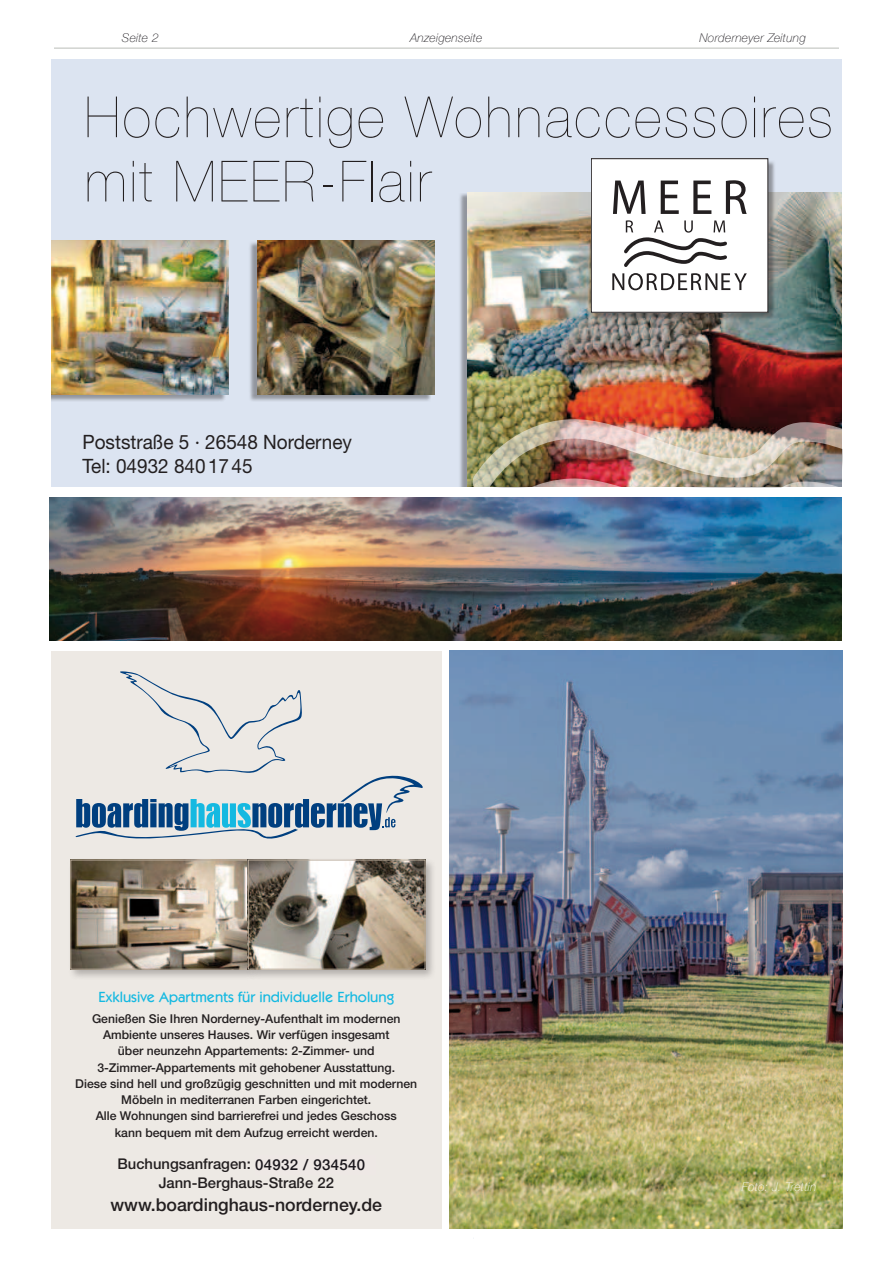
<style>
.page{position:relative;width:893px;height:1263px;background:#fff}
.page>*{position:absolute;margin:0;border:0;box-sizing:border-box;transform-origin:0 0}
.t1{font:200 56.85px/64.3px "Helvetica Neue LT";letter-spacing:.05em;color:#231f20;scale:.96 1}
.t2{font:19.8px/23.7px "Helvetica Neue LT";color:#231f20;scale:.96 1}
.t3{font:500 17.7px "Helvetica Neue LT";color:#231f20}
.t4{font:500 15px "Helvetica Neue";letter-spacing:.025em;color:#1a171c}
.t5{font:500 14.85px/19.4px "Helvetica Neue LT";color:#231f20}
.t6{font:500 14.85px "Itc Kabel";color:#15b9e1}
.t7{font:500 12.15px/16.2px "Helvetica Neue LT";color:#231f20;text-align:center}
.t8{font:italic 100 12px "Helvetica Neue";letter-spacing:.025em;color:#1a171c}
.t9{font:italic 100 12px "Helvetica Neue";letter-spacing:.025em;color:#fff}
</style>
<div class="page">
<hr style="left:54px;top:47px;width:785px;height:2px;background:#d1d3d0">
<div style="left:51px;top:59px;width:791px;height:428px;background:#dce4f1"></div>
<div style="left:51px;top:241px;width:174px;height:161px;background:#231f20;opacity:.4"></div>
<img style="left:51px;top:240px;width:178px;height:154px">
<img style="left:467px;top:192px;width:375px;height:215px">
<img style="left:463px;top:407px;width:379px;height:80px">
<div style="left:593px;top:160px;width:182px;height:161px;background:#231f20;opacity:.4"></div>
<div style="left:591px;top:158px;width:177px;height:154px;background:#fff"></div>
<svg style="left:613px;top:181px;width:33px;height:33px"></svg>
<svg style="left:661px;top:181px;width:18px;height:33px"></svg>
<svg style="left:693px;top:181px;width:18px;height:33px"></svg>
<svg style="left:726px;top:180px;width:21px;height:34px"></svg>
<svg style="left:612px;top:220px;width:135px;height:70px"></svg>
<div style="left:591px;top:158px;width:177px;height:154px;border:1px solid #231f20"></div>
<div style="left:249px;top:241px;width:182px;height:161px;background:#231f20;opacity:.4"></div>
<img style="left:257px;top:240px;width:177px;height:154px">
<div style="left:51px;top:652px;width:391px;height:577px;background:#ede9e4"></div>
<div style="left:68px;top:857px;width:191px;height:124px;background:#231f20;opacity:.3"></div>
<img style="left:72px;top:862px;width:173px;height:105px">
<div style="left:70px;top:860px;width:178px;height:109px;border:1px solid #b7a998"></div>
<div style="left:245px;top:857px;width:192px;height:124px;background:#231f20;opacity:.3"></div>
<img style="left:250px;top:862px;width:173px;height:105px">
<div style="left:248px;top:860px;width:177px;height:109px;border:1px solid #b7a998"></div>
<svg style="left:76px;top:671px;width:347px;height:167px"></svg>
<img style="left:50px;top:497px;width:792px;height:144px">
<img style="left:449px;top:651px;width:393px;height:578px">
<p class="t8" style="left:122px;top:33px;width:38px">Seite 2</p>
<p class="t8" style="left:410px;top:33px;width:74px">Anzeigenseite</p>
<p class="t8" style="left:436px;top:31px;width:22px">Titel</p>
<p class="t8" style="left:699px;top:33px;width:108px">Norderneyer Zeitung</p>
<h1 class="t1" style="left:85px;top:90px;width:781px">Hochwertige Wohnaccessoires mit MEER-Flair</h1>
<h2 class="t2" style="left:82px;top:432px;width:282px">Poststraße 5 · 26548 Norderney<br>Tel: 04932 840 17 45</h2>
<p class="t6" style="left:98px;top:992px;width:297px">Exklusive Apartments für individuelle Erholung</p>
<p class="t7" style="left:75px;top:1012px;width:343px">Genießen Sie Ihren Norderney-Aufenthalt im modernen Ambiente unseres Hauses. Wir verfügen insgesamt<br>über neunzehn Appartements: 2-Zimmer- und 3-Zimmer-Appartements mit gehobener Ausstattung.<br>Diese sind hell und großzügig geschnitten und mit modernen Möbeln in mediterranen Farben eingerichtet.<br>Alle Wohnungen sind barrierefrei und jedes Geschoss<br>kann bequem mit dem Aufzug erreicht werden.</p>
<p class="t5" style="left:118px;top:1155px;width:135px">Buchungsanfragen:</p>
<p class="t5" style="left:159px;top:1155px;width:218px;text-indent:129px">2 / 16 46 oder<br>Jann-Berghaus-Straße 22</p>
<h3 class="t3" style="left:110px;top:1198px;width:273px">www.boardinghaus-norderney.de</h3>
<p class="t4" style="left:255px;top:1156px;width:112px">04932 / 934540</p>
<p class="t9" style="left:742px;top:1182px;width:76px">Foto: J. Trettin</p>
</div>
